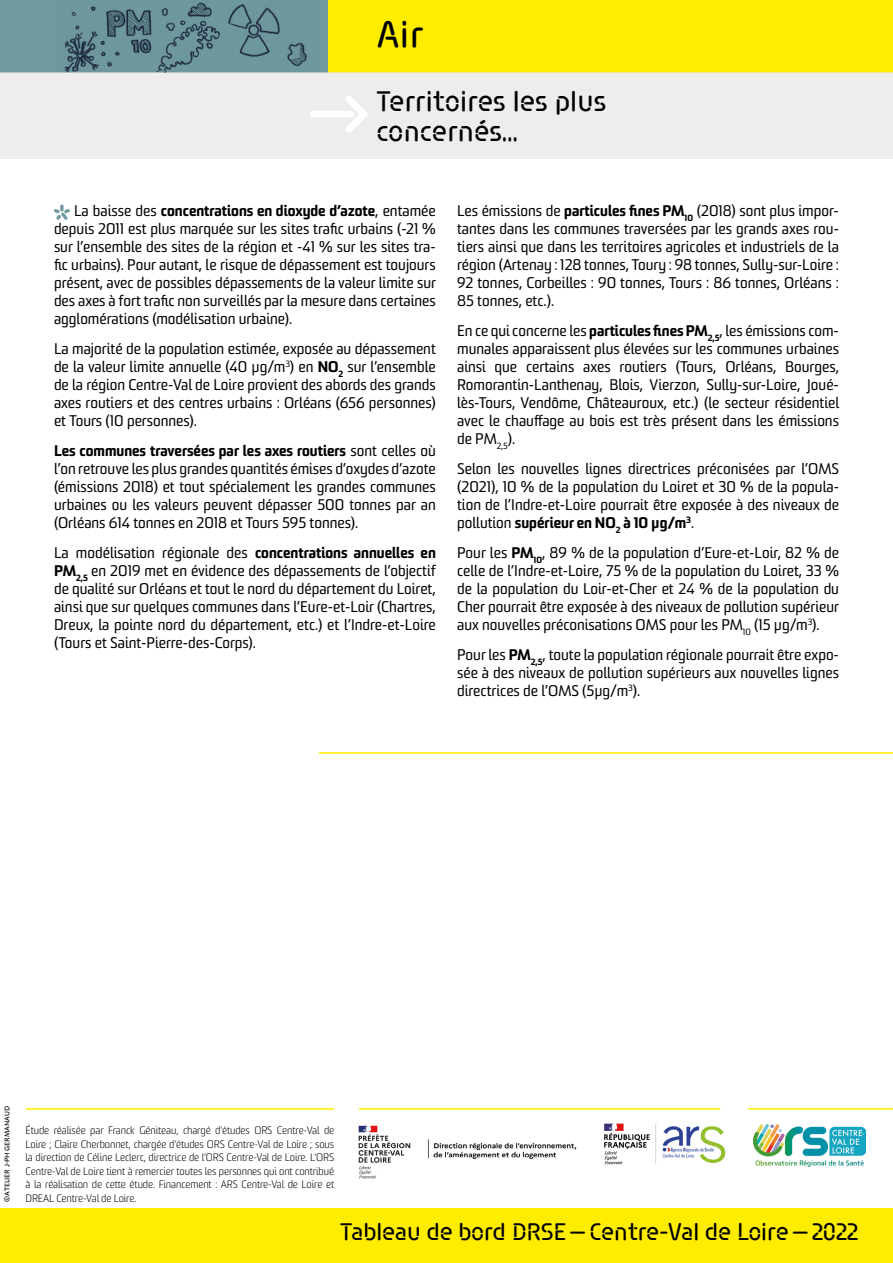
<style>
.page{position:relative;width:893px;height:1263px;background:#fff}
.page>*{position:absolute;margin:0;border:0;box-sizing:border-box;transform-origin:0 0}
.t1{font:39px "Siruca";color:#000}
.t2{font:30px/30px "Siruca";letter-spacing:-.01em;color:#000}
.t3{font:25.5px "Siruca";letter-spacing:-.02em;color:#000}
.t4{font:15px/18px "Sommet";color:#000;text-align:justify}
.t5{font:300 10.5px/13.5px "Sommet";letter-spacing:-.01em;color:#000;text-align:justify}
.t6{font:500 6.75px "Macho";color:#000}
.s1{font-weight:900}
</style>
<div class="page">
<div style="left:0;top:1209px;width:893px;height:54px;background:#ffed00"></div>
<div style="left:327px;top:0;width:566px;height:72px;background:#ffed00"></div>
<svg style="left:0;top:0;width:327px;height:72px;background:#658c94"></svg>
<svg style="left:54px;top:205px;width:16px;height:15px"></svg>
<div style="left:0;top:72px;width:893px;height:87px;background:#eeecec"></div>
<hr style="left:319px;top:752px;width:574px;height:2px;background:#ffed00">
<hr style="left:26px;top:1108px;width:308px;height:1px;background:#ffed00">
<hr style="left:359px;top:1108px;width:361px;height:1px;background:#ffed00">
<hr style="left:748px;top:1108px;width:145px;height:1px;background:#ffed00">
<img style="left:428px;top:1139px;width:149px;height:21px">
<img style="left:358px;top:1125px;width:53px;height:54px">
<img style="left:604px;top:1123px;width:122px;height:42px">
<img style="left:753px;top:1124px;width:113px;height:43px">
<h1 class="t1" style="left:376px;top:13px;width:49px">Air</h1>
<h2 class="t2" style="left:376px;top:85px;width:232px">Territoires les plus concernés…</h2>
<p class="t4" style="left:54px;top:201px;width:384px;text-indent:20px">La baisse des <span class="s1">concentrations en dioxyde d’azote</span>, entamée depuis 2011 est plus marquée sur les sites trafic urbains (-21 % sur l’ensemble des sites de la région et -41 % sur les sites tra&shy;fic urbains). Pour autant, le risque de dépassement est toujours présent, avec de possibles dépassements de la valeur limite sur des axes à fort trafic non surveillés par la mesure dans certaines agglomérations (modélisation urbaine).</p>
<p class="t4" style="left:54px;top:339px;width:383px">La majorité de la population estimée, exposée au dépassement de la valeur limite annuelle (40 µg/m<sup>3</sup>) en <span class="s1">NO</span><sub>2</sub> sur l’ensemble de la région Centre-Val de Loire provient des abords des grands axes routiers et des centres urbains : Orléans (656 personnes) et Tours (10 personnes).</p>
<p class="t4" style="left:54px;top:441px;width:383px"><span class="s1">Les communes traversées par les axes routiers</span> sont celles où l’on retrouve les plus grandes quantités émises d’oxydes d’azote (émissions 2018) et tout spécialement les grandes communes urbaines ou les valeurs peuvent dépasser 500 tonnes par an (Orléans 614 tonnes en 2018 et Tours 595 tonnes).</p>
<p class="t4" style="left:54px;top:543px;width:383px">La modélisation régionale des <span class="s1">concentrations annuelles en PM</span><sub>2,5</sub> en 2019 met en évidence des dépassements de l’objectif de qualité sur Orléans et tout le nord du département du Loiret, ainsi que sur quelques communes dans l’Eure-et-Loir (Chartres, Dreux, la pointe nord du département, etc.) et l’Indre-et-Loire (Tours et Saint-Pierre-des-Corps).</p>
<p class="t4" style="left:457px;top:201px;width:383px">Les émissions de <span class="s1">particules fines PM</span><sub>10</sub> (2018) sont plus impor&shy;tantes dans les communes traversées par les grands axes rou&shy;tiers ainsi que dans les territoires agricoles et industriels de la région (Artenay : 128 tonnes, Toury : 98 tonnes, Sully-sur-Loire :<br>92 tonnes, Corbeilles : 90 tonnes, Tours : 86 tonnes, Orléans :<br>85 tonnes, etc.).</p>
<p class="t4" style="left:457px;top:321px;width:384px">En ce qui concerne les <span class="s1">particules fines PM</span><sub>2,5</sub>, les émissions com&shy;munales apparaissent plus élevées sur les communes urbaines ainsi que certains axes routiers (Tours, Orléans, Bourges, Romorantin-Lanthenay, Blois, Vierzon, Sully-sur-Loire, Joué&shy;lès-Tours, Vendôme, Châteauroux, etc.) (le secteur résidentiel avec le chauffage au bois est très présent dans les émissions de PM<sub>2,5</sub>).</p>
<p class="t4" style="left:457px;top:459px;width:383px">Selon les nouvelles lignes directrices préconisées par l’OMS (2021), 10 % de la population du Loiret et 30 % de la popula&shy;tion de l’Indre-et-Loire pourrait être exposée à des niveaux de pollution <span class="s1">supérieur en NO</span><sub>2</sub> <span class="s1">à 10 µg/m</span><sup>3</sup>.</p>
<p class="t4" style="left:457px;top:543px;width:384px">Pour les <span class="s1">PM</span><sub>10</sub>, 89 % de la population d’Eure-et-Loir, 82 % de celle de l’Indre-et-Loire, 75 % de la population du Loiret, 33 % de la population du Loir-et-Cher et 24 % de la population du Cher pourrait être exposée à des niveaux de pollution supérieur aux nouvelles préconisations OMS pour les PM<sub>10</sub> (15 µg/m<sup>3</sup>).</p>
<p class="t4" style="left:457px;top:645px;width:383px">Pour les <span class="s1">PM</span><sub>2,5</sub>, toute la population régionale pourrait être expo&shy;sée à des niveaux de pollution supérieurs aux nouvelles lignes directrices de l’OMS (5µg/m<sup>3</sup>).</p>
<p class="t6" style="left:1px;top:1202px;width:97px;rotate:-90deg">©ATELIER J-PH GERMANAUD</p>
<p class="t5" style="left:26px;top:1124px;width:310px">Étude réalisée par Franck Géniteau, chargé d'études ORS Centre-Val de Loire ; Claire Cherbonnet, chargée d'études ORS Centre-Val de Loire ; sous la direction de Céline Leclerc, directrice de l'ORS Centre-Val de Loire. L'ORS Centre-Val de Loire tient à remercier toutes les personnes qui ont contribué à la réalisation de cette étude. Financement : ARS Centre-Val de Loire et DREAL Centre-Val de Loire.</p>
<h3 class="t3" style="left:340px;top:1218px;width:520px">Tableau de bord DRSE — Centre-Val de Loire — 2022</h3>
</div>
